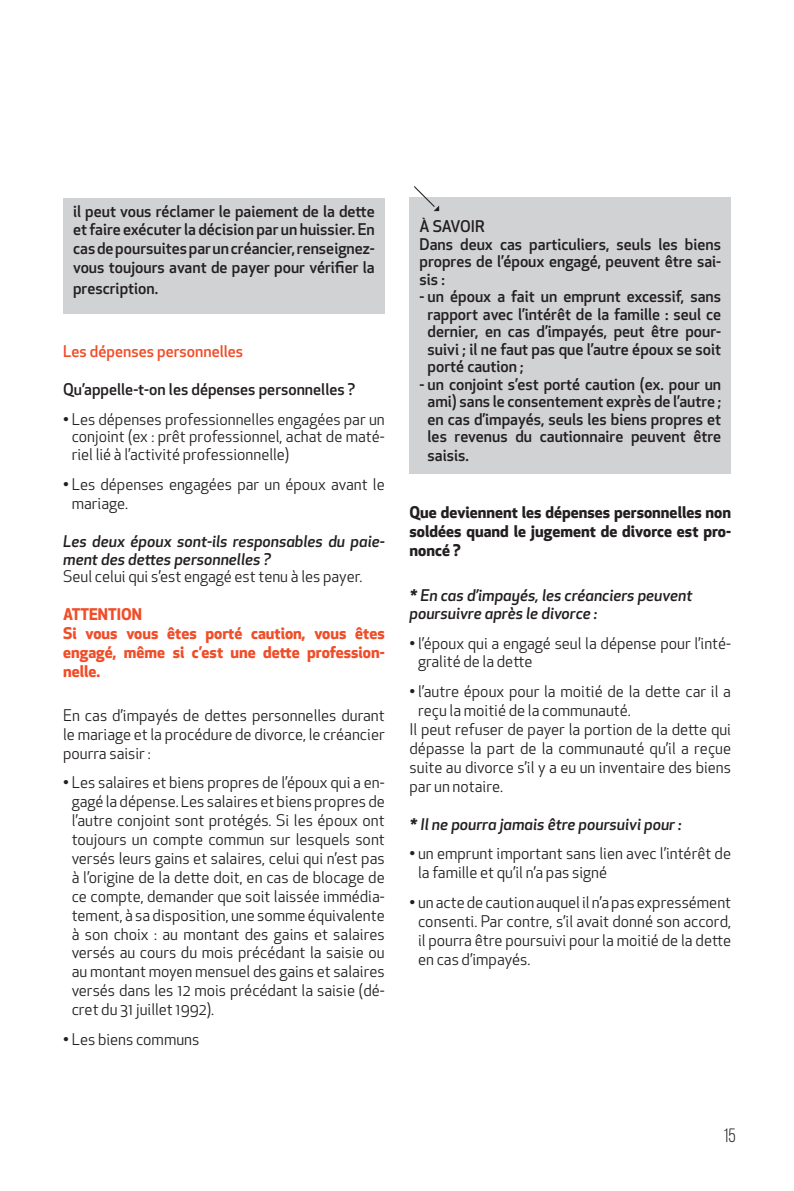
<style>
.page{position:relative;width:794px;height:1191px;background:#fff}
.page>*{position:absolute;margin:0;border:0;box-sizing:border-box;transform-origin:0 0}
.t1{font:19.25px "Bebas Neue";color:#231f20}
.t2{font:15.75px/18.9px "Apex New";color:#231f20;text-align:justify}
.t3{font:500 15.75px/17.5px "Apex New";color:#231f20;text-align:justify}
.t4{font:italic 500 15.75px/17.5px "Apex New";color:#231f20}
.t5{font:700 15.75px/18.9px "Apex New";color:#f04d28}
.t6{font:700 15.75px/18.9px "Apex New";color:#231f20;text-align:justify}
.t7{font:500 15.75px "Apex New";color:#f04d28}
</style>
<div class="page">
<div style="left:409px;top:198px;width:322px;height:276px;background:#d1d2d4"></div>
<svg style="left:414px;top:186px;width:25px;height:25px"></svg>
<div style="left:63px;top:198px;width:322px;height:116px;background:#d1d2d4"></div>
<p class="t3" style="left:73px;top:201px;width:303px;line-height:18.9px">il peut vous réclamer le paiement de la dette et faire exécuter la décision par un huissier. En cas de poursuites par un créancier, renseignez&shy;vous toujours avant de payer pour vérifier la</p>
<p class="t3" style="left:73px;top:279px;width:87px">prescription.</p>
<p class="t7" style="left:63px;top:341px;width:181px">Les dépenses personnelles</p>
<p class="t3" style="left:63px;top:380px;width:294px">Qu’appelle-t-on les dépenses personnelles ?</p>
<p class="t2" style="left:72px;top:410px;width:314px;line-height:17.5px;text-indent:-9px">• Les dépenses professionnelles engagées par un conjoint (ex : prêt professionnel, achat de maté&shy;riel lié à l’activité professionnelle)</p>
<p class="t2" style="left:72px;top:474px;width:314px;text-indent:-9px">• Les dépenses engagées par un époux avant le mariage.</p>
<p class="t4" style="left:63px;top:532px;width:323px">Les deux époux sont-ils responsables du paie&shy;ment des dettes personnelles ?</p>
<p class="t2" style="left:63px;top:567px;width:301px">Seul celui qui s’est engagé est tenu à les payer.</p>
<p class="t5" style="left:63px;top:604px;width:323px">ATTENTION<br>Si vous vous êtes porté caution, vous êtes engagé, même si c’est une dette profession&shy;nelle.</p>
<p class="t2" style="left:63px;top:705px;width:323px">En cas d’impayés de dettes personnelles durant le mariage et la procédure de divorce, le créancier pourra saisir :</p>
<p class="t2" style="left:72px;top:773px;width:314px;text-indent:-9px">• Les salaires et biens propres de l’époux qui a en&shy;gagé la dépense. Les salaires et biens propres de l’autre conjoint sont protégés. Si les époux ont toujours un compte commun sur lesquels sont versés leurs gains et salaires, celui qui n’est pas à l’origine de la dette doit, en cas de blocage de ce compte, demander que soit laissée immédia&shy;tement, à sa disposition, une somme équivalente à son choix : au montant des gains et salaires versés au cours du mois précédant la saisie ou au montant moyen mensuel des gains et salaires versés dans les 12 mois précédant la saisie (dé&shy;cret du 31 juillet 1992).</p>
<p class="t2" style="left:63px;top:1029px;width:138px">• Les biens communs</p>
<p class="t3" style="left:419px;top:217px;width:303px;text-align:left">À SAVOIR<br>Dans deux cas particuliers, seuls les biens propres de l’époux engagé, peuvent être sai&shy;sis :</p>
<p class="t3" style="left:427px;top:287px;width:295px;text-indent:-8px">- un époux a fait un emprunt excessif, sans rapport avec l’intérêt de la famille : seul ce dernier, en cas d’impayés, peut être pour&shy;suivi ; il ne faut pas que l’autre époux se soit porté caution ;</p>
<p class="t3" style="left:427px;top:375px;width:295px;text-indent:-8px">- un conjoint s’est porté caution (ex. pour un ami) sans le consentement exprès de l’autre ; en cas d’impayés, seuls les biens propres et les revenus du cautionnaire peuvent être saisis.</p>
<p class="t6" style="left:409px;top:502px;width:323px">Que deviennent les dépenses personnelles non soldées quand le jugement de divorce est pro&shy;noncé ?</p>
<p class="t4" style="left:409px;top:586px;width:284px">* En cas d’impayés, les créanciers peuvent poursuivre après le divorce :</p>
<p class="t2" style="left:418px;top:633px;width:314px;text-indent:-9px">• l’époux qui a engagé seul la dépense pour l’inté&shy;gralité de la dette</p>
<p class="t2" style="left:409px;top:682px;width:323px">• l’autre époux pour la moitié de la dette car il a</p>
<p class="t2" style="left:418px;top:701px;width:214px">reçu la moitié de la communauté.</p>
<p class="t2" style="left:409px;top:720px;width:323px">Il peut refuser de payer la portion de la dette qui</p>
<p class="t2" style="left:409px;top:739px;width:323px">dépasse la part de la communauté qu’il a reçue</p>
<p class="t2" style="left:409px;top:757px;width:323px">suite au divorce s’il y a eu un inventaire des biens</p>
<p class="t2" style="left:409px;top:776px;width:95px">par un notaire.</p>
<p class="t4" style="left:409px;top:815px;width:273px">* Il ne pourra jamais être poursuivi pour :</p>
<p class="t2" style="left:418px;top:844px;width:314px;text-indent:-9px">• un emprunt important sans lien avec l’intérêt de la famille et qu’il n’a pas signé</p>
<p class="t2" style="left:418px;top:893px;width:314px;text-indent:-9px">• un acte de caution auquel il n’a pas expressément consenti. Par contre, s’il avait donné son accord, il pourra être poursuivi pour la moitié de la dette en cas d’impayés.</p>
<p class="t1" style="left:723px;top:1125px;width:14px">15</p>
</div>
